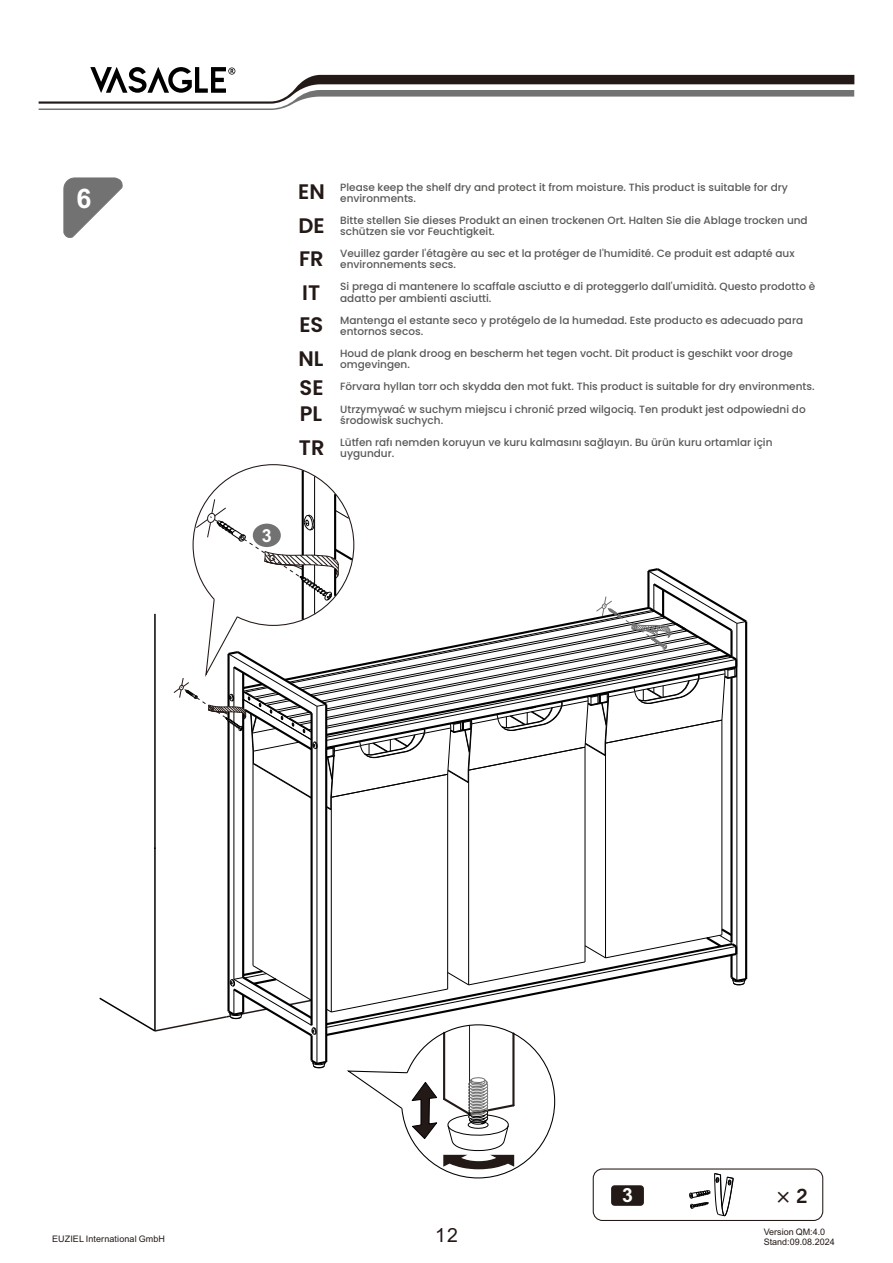
<style>
.page{position:relative;width:893px;height:1263px;background:#fff}
.page>*{position:absolute;margin:0;border:0;box-sizing:border-box;transform-origin:0 0}
.t1{font:700 27px "Arial";color:#fff}
.t2{font:600 21px/33.3px "Poppins";color:#231916}
.t3{font:19.5px "Arial";color:#231916}
.t4{font:700 19.5px "News Gothic BT";color:#231916}
.t5{font:700 19.5px "Arial";color:#fff}
.t6{font:700 18px "Arial";color:#fff}
.t7{font:500 10.5px/11.1px "Poppins";color:#595857}
.t8{font:9px/10.1px "Arial";letter-spacing:.01em;color:#231916}
</style>
<div class="page">
<svg style="left:39px;top:67px;width:815px;height:43px"></svg>
<svg style="left:63px;top:178px;width:60px;height:60px"></svg>
<div style="left:593px;top:1168px;width:230px;height:53px;border:1px solid #231916;border-radius:9px"></div>
<hr style="left:317px;top:706px;width:1px;height:358px;background:#000">
<hr style="left:325px;top:704px;width:2px;height:358px;background:#000">
<hr style="left:227px;top:721px;width:3px;height:290px;background:#000">
<hr style="left:311px;top:713px;width:2px;height:312px;background:#000">
<hr style="left:234px;top:725px;width:1px;height:254px;background:#000">
<hr style="left:242px;top:713px;width:2px;height:264px;background:#000">
<hr style="left:745px;top:621px;width:2px;height:358px;background:#000">
<hr style="left:736px;top:623px;width:1px;height:358px;background:#000">
<hr style="left:730px;top:678px;width:3px;height:264px;background:#000">
<hr style="left:253px;top:751px;width:1px;height:215px;background:#000">
<hr style="left:447px;top:774px;width:1px;height:215px;background:#000">
<hr style="left:331px;top:797px;width:1px;height:215px;background:#000">
<hr style="left:585px;top:747px;width:1px;height:215px;background:#000">
<hr style="left:468px;top:770px;width:1px;height:215px;background:#000">
<hr style="left:722px;top:720px;width:1px;height:215px;background:#000">
<hr style="left:605px;top:743px;width:1px;height:215px;background:#000">
<hr style="left:154px;top:614px;width:2px;height:417px;background:#000">
<svg style="left:173px;top:464px;width:575px;height:346px"></svg>
<svg style="left:99px;top:926px;width:650px;height:295px"></svg>
<div style="left:253px;top:524px;width:28px;height:23px;background:#727272;border-radius:50%"></div>
<h1 class="t1" style="left:77px;top:189px;width:17px">6</h1>
<h3 class="t6" style="left:262px;top:529px;width:12px">3</h3>
<h2 class="t2" style="left:298px;top:175px;width:28px">EN<br>DE<br>FR<br>IT<br>ES<br>NL</h2>
<h2 class="t2" style="left:300px;top:374px;width:25px;line-height:26.1px">SE<br>PL</h2>
<h2 class="t2" style="left:299px;top:431px;width:27px">TR</h2>
<p class="t7" style="left:340px;top:181px;width:449px">Please keep the shelf dry and protect it from moisture. This product is suitable for dry environments.</p>
<p class="t7" style="left:340px;top:215px;width:469px">Bitte stellen Sie dieses Produkt an einen trockenen Ort. Halten Sie die Ablage trocken und schützen sie vor Feuchtigkeit.</p>
<p class="t7" style="left:340px;top:248px;width:456px">Veuillez garder l'étagère au sec et la protéger de l'humidité. Ce produit est adapté aux environnements secs.</p>
<p class="t7" style="left:340px;top:281px;width:477px">Si prega di mantenere lo scaffale asciutto e di proteggerlo dall'umidità. Questo prodotto è adatto per ambienti asciutti.</p>
<p class="t7" style="left:340px;top:314px;width:464px">Mantenga el estante seco y protégelo de la humedad. Este producto es adecuado para entornos secos.</p>
<p class="t7" style="left:340px;top:348px;width:454px">Houd de plank droog en bescherm het tegen vocht. Dit product is geschikt voor droge omgevingen.</p>
<p class="t7" style="left:340px;top:376px;width:476px;line-height:22.2px">Förvara hyllan torr och skydda den mot fukt. This product is suitable for dry environments.<br>Utrzymywać w suchym miejscu i chronić przed wilgocią. Ten produkt jest odpowiedni do</p>
<p class="t7" style="left:340px;top:409px;width:434px;line-height:22.2px">środowisk suchych.<br>Lütfen rafı nemden koruyun ve kuru kalmasını sağlayın. Bu ürün kuru ortamlar için</p>
<p class="t7" style="left:340px;top:448px;width:56px">uygundur.</p>
<p class="t8" style="left:52px;top:1234px;width:115px">EUZIEL International GmbH</p>
<h3 class="t3" style="left:435px;top:1227px;width:24px">12</h3>
<h3 class="t5" style="left:622px;top:1188px;width:12px">3</h3>
<h3 class="t4" style="left:775px;top:1188px;width:34px">× 2</h3>
<p class="t8" style="left:764px;top:1227px;width:73px">Version QM:4.0<br>Stand:09.08.2024</p>
</div>
